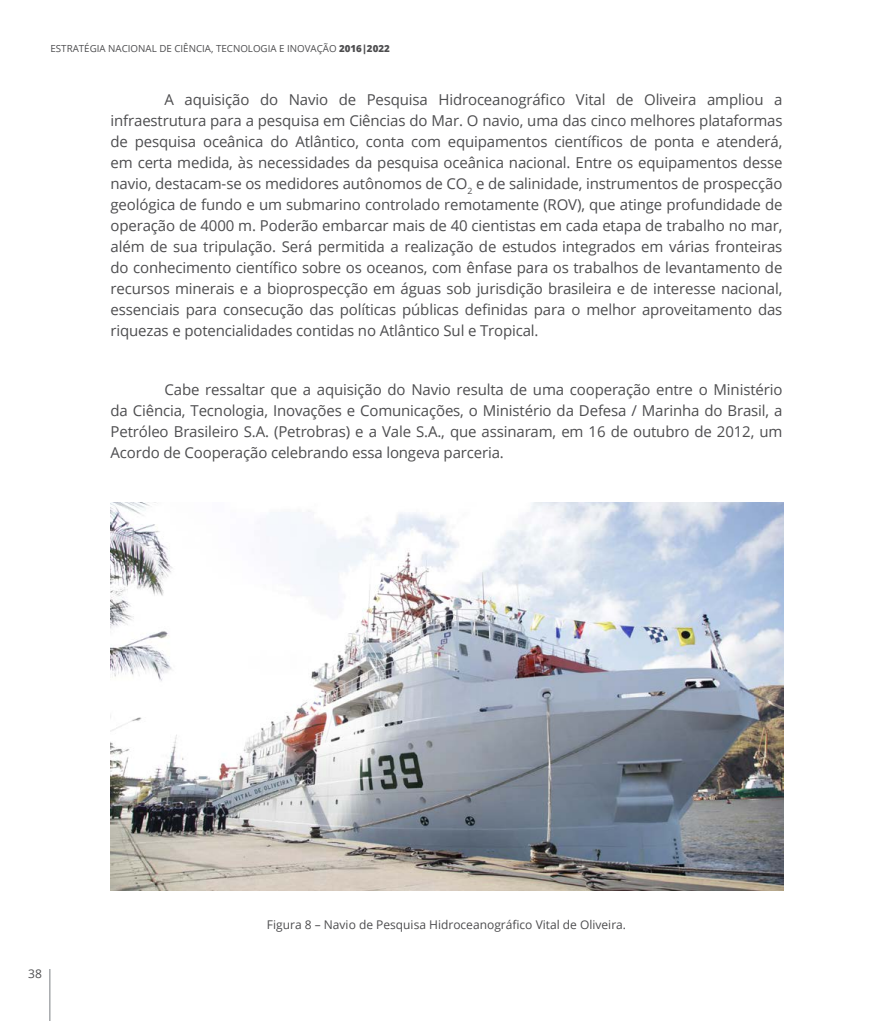
<style>
.page{position:relative;width:893px;height:1021px;background:#fff}
.page>*{position:absolute;margin:0;border:0;box-sizing:border-box;transform-origin:0 0}
.t1{font:15px/21px "Open Sans";letter-spacing:-.01em;color:#4d4d4f;text-align:justify}
.t2{font:12px "Open Sans";color:#4d4d4f}
.t3{font:9.75px "Open Sans";color:#4d4d4f}
.s1{font-weight:800}
</style>
<div class="page">
<hr style="left:49px;top:969px;width:2px;height:51px;background:#a7a9ac">
<img style="left:111px;top:502px;width:673px;height:388px">
<p class="t3" style="left:51px;top:42px;width:341px">ESTRATÉGIA NACIONAL DE CIÊNCIA, TECNOLOGIA E INOVAÇÃO <span class="s1">2016|2022</span></p>
<p class="t1" style="left:111px;top:89px;width:673px;text-indent:54px">A aquisição do Navio de Pesquisa Hidroceanográfico Vital de Oliveira ampliou a infraestrutura para a pesquisa em Ciências do Mar. O navio, uma das cinco melhores plataformas de pesquisa oceânica do Atlântico, conta com equipamentos científicos de ponta e atenderá, em certa medida, às necessidades da pesquisa oceânica nacional. Entre os equipamentos desse navio, destacam-se os medidores autônomos de CO<sub>2</sub> e de salinidade, instrumentos de prospecção geológica de fundo e um submarino controlado remotamente (ROV), que atinge profundidade de operação de 4000 m. Poderão embarcar mais de 40 cientistas em cada etapa de trabalho no mar, além de sua tripulação. Será permitida a realização de estudos integrados em várias fronteiras do conhecimento científico sobre os oceanos, com ênfase para os trabalhos de levantamento de recursos minerais e a bioprospecção em águas sob jurisdição brasileira e de interesse nacional, essenciais para consecução das políticas públicas definidas para o melhor aproveitamento das riquezas e potencialidades contidas no Atlântico Sul e Tropical.</p>
<p class="t1" style="left:111px;top:379px;width:673px;text-indent:54px">Cabe ressaltar que a aquisição do Navio resulta de uma cooperação entre o Ministério da Ciência, Tecnologia, Inovações e Comunicações, o Ministério da Defesa / Marinha do Brasil, a Petróleo Brasileiro S.A. (Petrobras) e a Vale S.A., que assinaram, em 16 de outubro de 2012, um Acordo de Cooperação celebrando essa longeva parceria.</p>
<p class="t2" style="left:28px;top:965px;width:15px">38</p>
<p class="t2" style="left:267px;top:916px;width:361px">Figura 8 – Navio de Pesquisa Hidroceanográfico Vital de Oliveira.</p>
</div>
